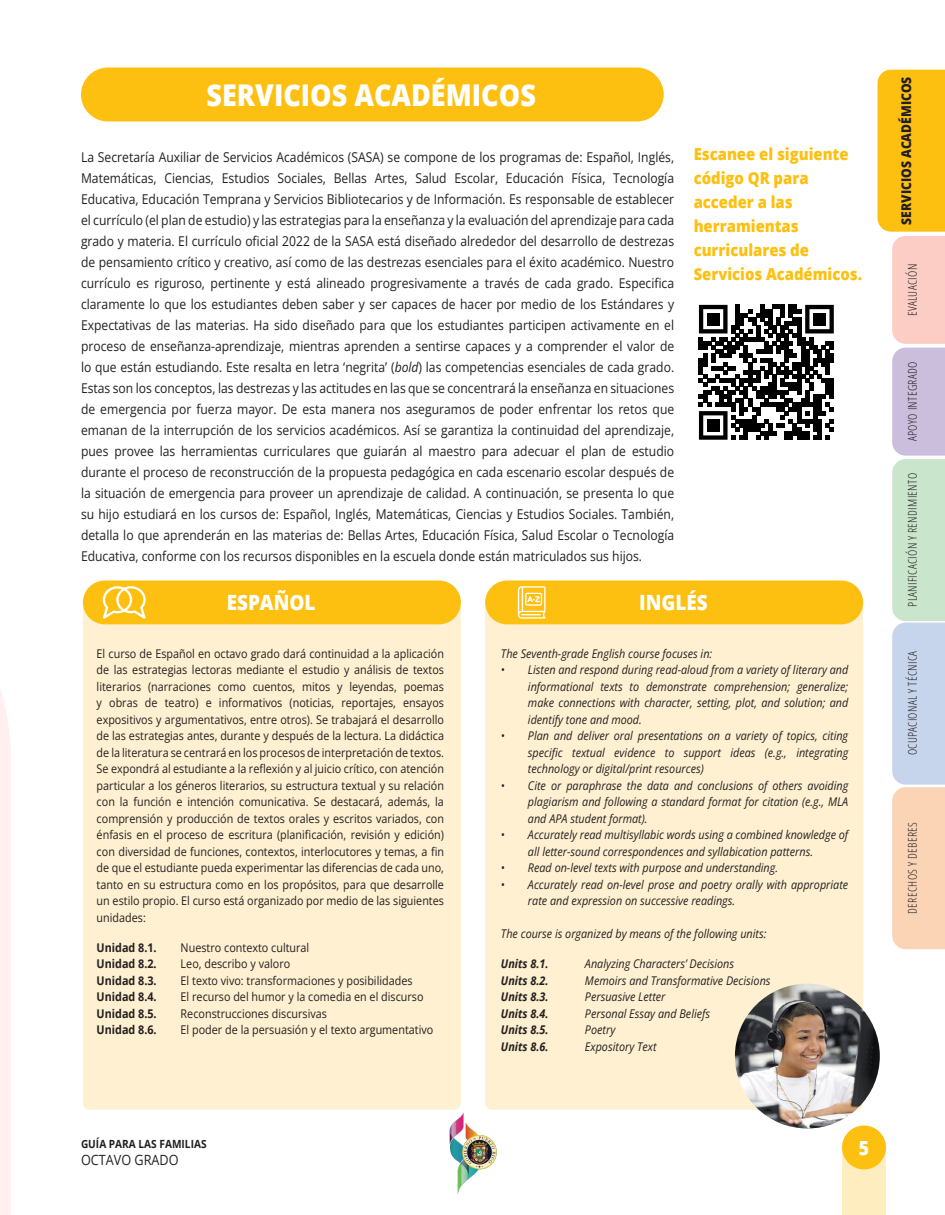
<style>
.page{position:relative;width:945px;height:1215px;background:#fff}
.page>*{position:absolute;margin:0;border:0;box-sizing:border-box;transform-origin:0 0}
.t1{font:800 30px "Open Sans";color:#fff;scale:.9 1}
.t2{font:800 21px "Open Sans";color:#fff;scale:.9 1}
.t3{font:800 19.5px "Open Sans";color:#fff;scale:.9 1}
.t4{font:800 16.5px/24px "Open Sans";color:#fdc011;scale:.9 1}
.t5{font:14.1px "Open Sans";color:#231f20;scale:.9 1}
.t6{font:13.5px/21px "Open Sans";color:#231f20;text-align:justify;scale:.9 1}
.t7{font:800 13.5px "Open Sans";color:#231f20;scale:.9 1}
.t8{font:12px/16.5px "Open Sans";color:#231f20;text-align:justify;scale:.9 1}
.t9{font:italic 12px/16.5px "Open Sans";color:#231f20;text-align:justify;scale:.9 1}
.t10{font:300 condensed 12px "Open Sans";letter-spacing:.03em;color:#231f20}
.t11{font:700 12px "Open Sans";color:#231f20;scale:.9 1}
.t12{font:italic 700 12px "Open Sans";color:#231f20;scale:.9 1}
.t13{font:700 11.25px "Open Sans";color:#231f20;scale:.9 1}
.s1{font-style:italic}
</style>
<div class="page">
<div style="left:0;top:690px;width:11px;height:525px;background:#ffefef"></div>
<div style="left:81px;top:68px;width:583px;height:54px;background:#fdc011;border-radius:27px"></div>
<div style="left:83px;top:602px;width:378px;height:508px;background:#fef0d0;border-radius:7px"></div>
<div style="left:485px;top:602px;width:378px;height:508px;background:#fef0d0;border-radius:7px"></div>
<div style="left:83px;top:580px;width:378px;height:44px;background:#fdc011;border-radius:22px"></div>
<div style="left:485px;top:580px;width:378px;height:44px;background:#fdc011;border-radius:22px"></div>
<img style="left:444px;top:1104px;width:57px;height:91px">
<svg style="left:699px;top:305px;width:135px;height:135px"></svg>
<div style="left:707px;top:313px;width:12px;height:12px;background:#000"></div>
<div style="left:813px;top:313px;width:13px;height:12px;background:#000"></div>
<div style="left:707px;top:419px;width:12px;height:13px;background:#000"></div>
<svg style="left:103px;top:586px;width:43px;height:33px"></svg>
<svg style="left:518px;top:586px;width:28px;height:33px"></svg>
<img style="left:735px;top:984px;width:145px;height:145px;border-radius:72px">
<svg style="left:878px;top:70px;width:67px;height:879px"></svg>
<svg style="left:842px;top:1126px;width:44px;height:89px;background:#feeec2"></svg>
<div style="left:842px;top:1126px;width:44px;height:43px;background:#fdc011;border-radius:50%"></div>
<h1 class="t1" style="left:207px;top:72px;width:367px">SERVICIOS ACADÉMICOS</h1>
<p class="t6" style="left:81px;top:146px;width:661px">La Secretaría Auxiliar de Servicios Académicos (SASA) se compone de los programas de: Español, Inglés, Matemáticas, Ciencias, Estudios Sociales, Bellas Artes, Salud Escolar, Educación Física, Tecnología Educativa, Educación Temprana y Servicios Bibliotecarios y de Información. Es responsable de establecer el currículo (el plan de estudio) y las estrategias para la enseñanza y la evaluación del aprendizaje para cada grado y materia. El currículo oficial 2022 de la SASA está diseñado alrededor del desarrollo de destrezas de pensamiento crítico y creativo, así como de las destrezas esenciales para el éxito académico. Nuestro currículo es riguroso, pertinente y está alineado progresivamente a través de cada grado. Especifica claramente lo que los estudiantes deben saber y ser capaces de hacer por medio de los Estándares y Expectativas de las materias. Ha sido diseñado para que los estudiantes participen activamente en el proceso de enseñanza-aprendizaje, mientras aprenden a sentirse capaces y a comprender el valor de lo que están estudiando. Este resalta en letra ‘negrita’ (<span class="s1">bold</span>) las competencias esenciales de cada grado.<br>Estas son los conceptos, las destrezas y las actitudes en las que se concentrará la enseñanza en situaciones de emergencia por fuerza mayor. De esta manera nos aseguramos de poder enfrentar los retos que emanan de la interrupción de los servicios académicos. Así se garantiza la continuidad del aprendizaje, pues provee las herramientas curriculares que guiarán al maestro para adecuar el plan de estudio durante el proceso de reconstrucción de la propuesta pedagógica en cada escenario escolar después de la situación de emergencia para proveer un aprendizaje de calidad. A continuación, se presenta lo que su hijo estudiará en los cursos de: Español, Inglés, Matemáticas, Ciencias y Estudios Sociales. También, detalla lo que aprenderán en las materias de: Bellas Artes, Educación Física, Salud Escolar o Tecnología Educativa, conforme con los recursos disponibles en la escuela donde están matriculados sus hijos.</p>
<p class="t4" style="left:694px;top:141px;width:189px">Escanee el siguiente código QR para acceder a las herramientas curriculares de<br>Servicios Académicos.</p>
<h2 class="t2" style="left:227px;top:587px;width:100px">ESPAÑOL</h2>
<h2 class="t2" style="left:639px;top:587px;width:78px">INGLÉS</h2>
<p class="t8" style="left:97px;top:645px;width:388px">El curso de Español en octavo grado dará continuidad a la aplicación de las estrategias lectoras mediante el estudio y análisis de textos literarios (narraciones como cuentos, mitos y leyendas, poemas y obras de teatro) e informativos (noticias, reportajes, ensayos expositivos y argumentativos, entre otros). Se trabajará el desarrollo de las estrategias antes, durante y después de la lectura. La didáctica de la literatura se centrará en los procesos de interpretación de textos.<br>Se expondrá al estudiante a la reflexión y al juicio crítico, con atención particular a los géneros literarios, su estructura textual y su relación con la función e intención comunicativa. Se destacará, además, la comprensión y producción de textos orales y escritos variados, con énfasis en el proceso de escritura (planificación, revisión y edición) con diversidad de funciones, contextos, interlocutores y temas, a fin de que el estudiante pueda experimentar las diferencias de cada uno, tanto en su estructura como en los propósitos, para que desarrolle un estilo propio. El curso está organizado por medio de las siguientes unidades:</p>
<p class="t11" style="left:97px;top:939px;width:68px">Unidad 8.1.</p>
<p class="t8" style="left:181px;top:939px;width:144px">Nuestro contexto cultural</p>
<p class="t11" style="left:97px;top:955px;width:68px">Unidad 8.2.</p>
<p class="t8" style="left:181px;top:955px;width:123px">Leo, describo y valoro</p>
<p class="t11" style="left:97px;top:972px;width:68px">Unidad 8.3.</p>
<p class="t8" style="left:181px;top:972px;width:259px">El texto vivo: transformaciones y posibilidades</p>
<p class="t11" style="left:97px;top:988px;width:68px">Unidad 8.4.</p>
<p class="t8" style="left:181px;top:988px;width:271px">El recurso del humor y la comedia en el discurso</p>
<p class="t11" style="left:97px;top:1005px;width:68px">Unidad 8.5.</p>
<p class="t8" style="left:181px;top:1005px;width:164px">Reconstrucciones discursivas</p>
<p class="t11" style="left:97px;top:1021px;width:68px">Unidad 8.6.</p>
<p class="t8" style="left:181px;top:1021px;width:282px">El poder de la persuasión y el texto argumentativo</p>
<p class="t9" style="left:501px;top:645px;width:236px">The Seventh-grade English course focuses in:</p>
<p class="t9" style="left:528px;top:661px;width:357px;text-indent:-27px">• Listen and respond during read-aloud from a variety of literary and informational texts to demonstrate comprehension; generalize; make connections with character, setting, plot, and solution; and identify tone and mood.</p>
<p class="t9" style="left:528px;top:727px;width:357px;text-indent:-27px">• Plan and deliver oral presentations on a variety of topics, citing specific textual evidence to support ideas (e.g., integrating technology or digital/print resources)</p>
<p class="t9" style="left:528px;top:777px;width:357px;text-indent:-27px">• Cite or paraphrase the data and conclusions of others avoiding plagiarism and following a standard format for citation (e.g., MLA and APA student format).</p>
<p class="t9" style="left:528px;top:826px;width:357px;text-indent:-27px">• Accurately read multisyllabic words using a combined knowledge of all letter-sound correspondences and syllabication patterns.</p>
<p class="t9" style="left:501px;top:859px;width:309px">• Read on-level texts with purpose and understanding.</p>
<p class="t9" style="left:528px;top:876px;width:357px;text-indent:-27px">• Accurately read on-level prose and poetry orally with appropriate rate and expression on successive readings.</p>
<p class="t9" style="left:501px;top:925px;width:296px">The course is organized by means of the following units:</p>
<p class="t12" style="left:501px;top:955px;width:54px">Units 8.1.</p>
<p class="t9" style="left:585px;top:955px;width:167px">Analyzing Characters’ Decisions</p>
<p class="t12" style="left:501px;top:972px;width:54px">Units 8.2.</p>
<p class="t9" style="left:585px;top:972px;width:208px">Memoirs and Transformative Decisions</p>
<p class="t12" style="left:501px;top:988px;width:54px">Units 8.3.</p>
<p class="t9" style="left:585px;top:988px;width:91px">Persuasive Letter</p>
<p class="t12" style="left:501px;top:1005px;width:54px">Units 8.4.</p>
<p class="t9" style="left:585px;top:1005px;width:141px">Personal Essay and Beliefs</p>
<p class="t12" style="left:501px;top:1021px;width:54px">Units 8.5.</p>
<p class="t9" style="left:585px;top:1021px;width:35px">Poetry</p>
<p class="t12" style="left:501px;top:1038px;width:54px">Units 8.6.</p>
<p class="t9" style="left:585px;top:1038px;width:81px">Expository Text</p>
<p class="t7" style="left:896px;top:225px;width:166px;rotate:-90deg">SERVICIOS ACADÉMICOS</p>
<p class="t10" style="left:904px;top:316px;width:54px;rotate:-90deg">EVALUACIÓN</p>
<p class="t10" style="left:904px;top:441px;width:81px;rotate:-90deg">APOYO INTEGRADO</p>
<p class="t10" style="left:904px;top:607px;width:135px;rotate:-90deg">PLANIFICACIÓN Y RENDIMIENTO</p>
<p class="t10" style="left:904px;top:755px;width:106px;rotate:-90deg">OCUPACIONAL Y TÉCNICA</p>
<p class="t10" style="left:904px;top:914px;width:93px;rotate:-90deg">DERECHOS Y DEBERES</p>
<p class="t13" style="left:81px;top:1136px;width:141px">GUÍA PARA LAS FAMILIAS</p>
<p class="t5" style="left:81px;top:1150px;width:110px">OCTAVO GRADO</p>
<h3 class="t3" style="left:859px;top:1133px;width:13px">5</h3>
</div>
